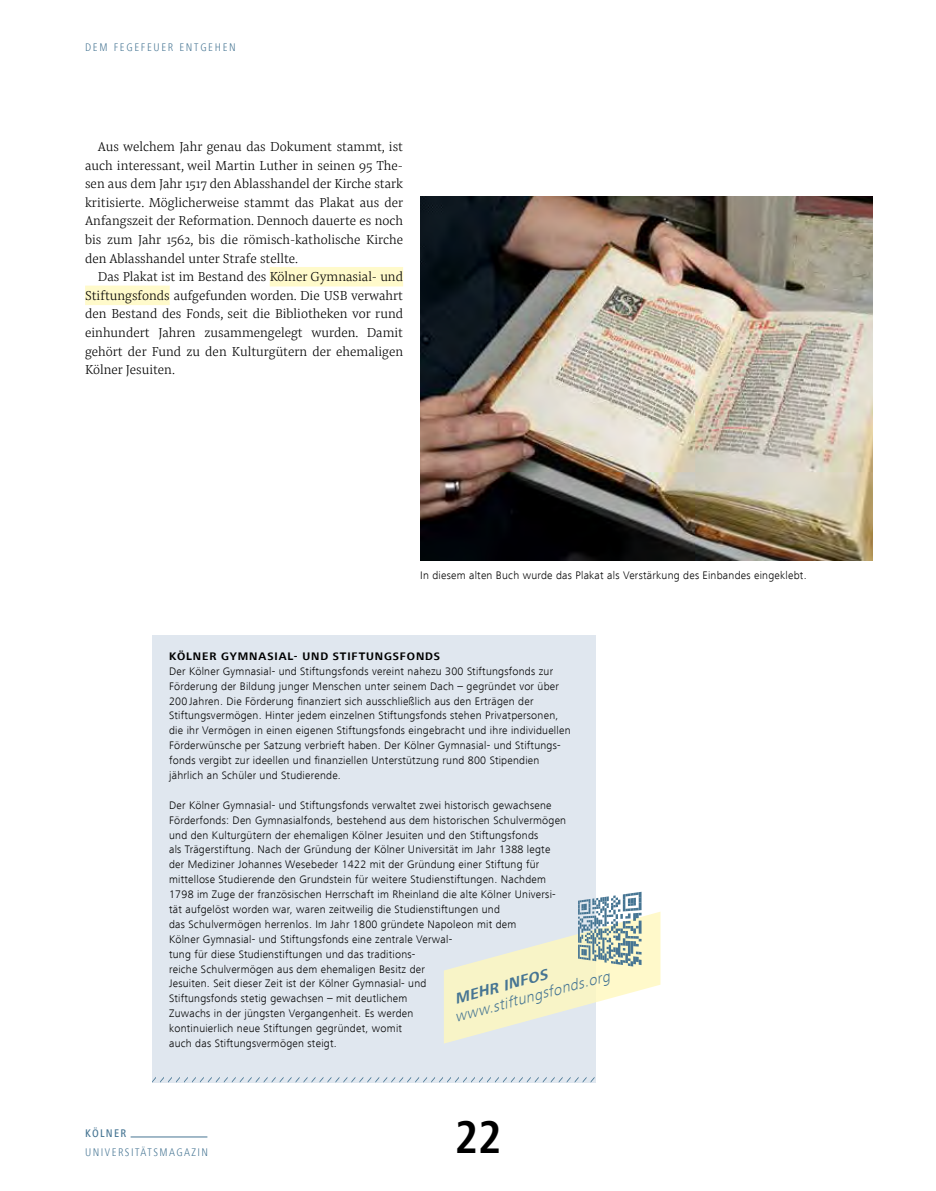
<style>
.page{position:relative;width:936px;height:1191px;background:#fff}
.page>*{position:absolute;margin:0;border:0;box-sizing:border-box;transform-origin:0 0}
.t1{font:700 condensed 48px "Frutiger Next LT";color:#000}
.t2{font:italic 300 15.3px "Frutiger Next LT";color:#467593}
.t3{font:italic 700 15.3px "Frutiger Next LT";color:#467593}
.t4{font:300 13.5px/18.6px "Pensum Pro";color:#000;text-align:justify}
.t5{font:300 condensed 11.4px "Frutiger Next LT";letter-spacing:.15em;color:#467593}
.t6{font:300 condensed 11.4px "Frutiger Next LT";letter-spacing:.13em;color:#467593}
.t7{font:500 condensed 11.4px "Frutiger Next LT";letter-spacing:.11em;color:#467593}
.t8{font:300 11.25px/14.9px "Frutiger Next LT";letter-spacing:.02em;color:#000}
.t9{font:700 11.25px "Frutiger Next LT";letter-spacing:.08em;color:#000}
</style>
<div class="page">
<hr style="left:131px;top:1136px;width:76px;height:1px;background:#467593">
<hr style="left:935px;top:0;width:1px;height:1191px;background:#eaeff4">
<img style="left:420px;top:197px;width:452px;height:363px">
<div style="left:152px;top:635px;width:443px;height:447px;background:#e0e7ef"></div>
<svg style="left:152px;top:1077px;width:442px;height:5px"></svg>
<div style="left:270px;top:267px;width:133px;height:19px;background:#fffacb"></div>
<div style="left:85px;top:285px;width:85px;height:20px;background:#fffacb"></div>
<svg style="left:444px;top:891px;width:216px;height:152px"></svg>
<p class="t5" style="left:85px;top:41px;width:152px">DEM FEGEFEUER ENTGEHEN</p>
<p class="t4" style="left:85px;top:137px;width:320px;text-indent:13px">Aus welchem Jahr genau das Dokument stammt, ist auch interessant, weil Martin Luther in seinen 95 The&shy;sen aus dem Jahr 1517 den Ablasshandel der Kirche stark kritisierte. Möglicherweise stammt das Plakat aus der Anfangszeit der Reformation. Dennoch dauerte es noch bis zum Jahr 1562, bis die römisch-katholische Kirche den Ablasshandel unter Strafe stellte.</p>
<p class="t4" style="left:85px;top:267px;width:319px;text-indent:13px">Das Plakat ist im Bestand des Kölner Gymnasial- und Stiftungsfonds aufgefunden worden. Die USB verwahrt den Bestand des Fonds, seit die Bibliotheken vor rund einhundert Jahren zusammengelegt wurden. Damit gehört der Fund zu den Kulturgütern der ehemaligen Kölner Jesuiten.</p>
<p class="t8" style="left:420px;top:568px;width:388px">In diesem alten Buch wurde das Plakat als Verstärkung des Einbandes eingeklebt.</p>
<p class="t9" style="left:169px;top:650px;width:272px">KÖLNER GYMNASIAL- UND STIFTUNGSFONDS</p>
<p class="t8" style="left:169px;top:663px;width:403px">Der Kölner Gymnasial- und Stiftungsfonds vereint nahezu 300 Stiftungsfonds zur Förderung der Bildung junger Menschen unter seinem Dach – gegründet vor über 200 Jahren. Die Förderung finanziert sich ausschließlich aus den Erträgen der Stiftungsvermögen. Hinter jedem einzelnen Stiftungsfonds stehen Privatpersonen, die ihr Vermögen in einen eigenen Stiftungsfonds eingebracht und ihre individuellen Förderwünsche per Satzung verbrieft haben. Der Kölner Gymnasial- und Stiftungs&shy;fonds vergibt zur ideellen und finanziellen Unterstützung rund 800 Stipendien jährlich an Schüler und Studierende.</p>
<p class="t8" style="left:169px;top:797px;width:398px">Der Kölner Gymnasial- und Stiftungsfonds verwaltet zwei historisch gewachsene Förderfonds: Den Gymnasialfonds, bestehend aus dem historischen Schulvermögen und den Kulturgütern der ehemaligen Kölner Jesuiten und den Stiftungsfonds<br>als Trägerstiftung. Nach der Gründung der Kölner Universität im Jahr 1388 legte der Mediziner Johannes Wesebeder 1422 mit der Gründung einer Stiftung für mittellose Studierende den Grundstein für weitere Studienstiftungen. Nachdem 1798 im Zuge der französischen Herrschaft im Rheinland die alte Kölner Universi&shy;tät aufgelöst worden war, waren zeitweilig die Studienstiftungen und<br>das Schulvermögen herrenlos. Im Jahr 1800 gründete Napoleon mit dem<br>Kölner Gymnasial- und Stiftungsfonds eine zentrale Verwal-<br>tung für diese Studienstiftungen und das traditions-<br>reiche Schulvermögen aus dem ehemaligen Besitz der<br>Jesuiten. Seit dieser Zeit ist der Kölner Gymnasial- und<br>Stiftungsfonds stetig gewachsen – mit deutlichem<br>Zuwachs in der jüngsten Vergangenheit. Es werden<br>kontinuierlich neue Stiftungen gegründet, womit<br>auch das Stiftungsvermögen steigt.</p>
<h2 class="t3" style="left:452px;top:990px;width:97px;rotate:-15deg">MEHR INFOS</h2>
<h2 class="t2" style="left:452px;top:1008px;width:161px;rotate:-15deg">www.stiftungsfonds.org</h2>
<p class="t7" style="left:85px;top:1127px;width:43px">KÖLNER</p>
<p class="t6" style="left:85px;top:1145px;width:125px">UNIVERSITÄTSMAGAZIN</p>
<h1 class="t1" style="left:455px;top:1110px;width:48px">22</h1>
</div>
